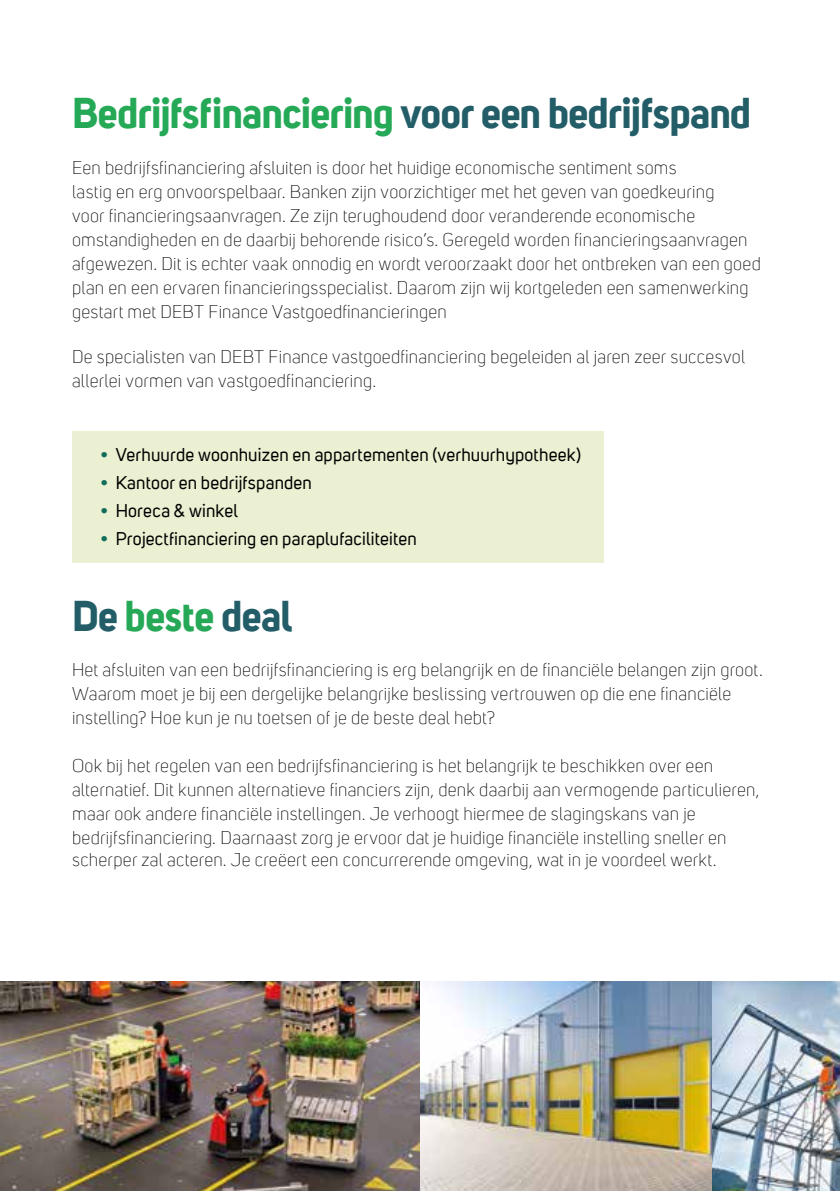
<style>
.page{position:relative;width:840px;height:1191px;background:#fff}
.page>*{position:absolute;margin:0;border:0;box-sizing:border-box;transform-origin:0 0}
.t1{font:700 42px "Uni Sans";letter-spacing:-.025em;color:#25a957}
.t2{font:700 42px "Uni Sans";letter-spacing:-.02em;color:#225d68}
.t3{font:300 18px/24px "Uni Sans";letter-spacing:.015em;color:#000}
.t4{font:18px "Uni Sans";letter-spacing:.01em;color:#000}
.s1{color:#225d68}
.s2{color:#116d5a}
.s3{color:#25a957}
</style>
<div class="page">
<div style="left:72px;top:431px;width:531px;height:131px;background:#eaf0d1"></div>
<img style="left:0;top:981px;width:420px;height:210px">
<img style="left:420px;top:981px;width:291px;height:210px">
<img style="left:711px;top:981px;width:128px;height:210px">
<h1 class="t1" style="left:72px;top:87px;width:680px">Bedrijfsfinanciering <span class="s1">voor een bedrijfspand</span></h1>
<p class="t3" style="left:72px;top:156px;width:690px">Een bedrijfsfinanciering afsluiten is door het huidige economische sentiment soms<br>lastig en erg onvoorspelbaar. Banken zijn voorzichtiger met het geven van goedkeuring<br>voor financieringsaanvragen. Ze zijn terughoudend door veranderende economische omstandigheden en de daarbij behorende risico’s. Geregeld worden financieringsaanvragen afgewezen. Dit is echter vaak onnodig en wordt veroorzaakt door het ontbreken van een goed plan en een ervaren financieringsspecialist. Daarom zijn wij kortgeleden een samenwerking gestart met DEBT Finance Vastgoedfinancieringen</p>
<p class="t3" style="left:72px;top:345px;width:674px">De specialisten van DEBT Finance vastgoedfinanciering begeleiden al jaren zeer succesvol allerlei vormen van vastgoedfinanciering.</p>
<p class="t4" style="left:100px;top:444px;width:482px"><span class="s2">•</span> Verhuurde woonhuizen en appartementen (verhuurhypotheek)</p>
<p class="t4" style="left:100px;top:472px;width:213px"><span class="s2">•</span> Kantoor en bedrijfspanden</p>
<p class="t4" style="left:100px;top:500px;width:139px"><span class="s2">•</span> Horeca &amp; winkel</p>
<p class="t4" style="left:100px;top:528px;width:318px"><span class="s2">•</span> Projectfinanciering en paraplufaciliteiten</p>
<h1 class="t2" style="left:72px;top:590px;width:221px">De <span class="s3">beste</span> deal</h1>
<p class="t3" style="left:72px;top:658px;width:692px">Het afsluiten van een bedrijfsfinanciering is erg belangrijk en de financiële belangen zijn groot.<br>Waarom moet je bij een dergelijke belangrijke beslissing vertrouwen op die ene financiële instelling? Hoe kun je nu toetsen of je de beste deal hebt?</p>
<p class="t3" style="left:72px;top:754px;width:688px">Ook bij het regelen van een bedrijfsfinanciering is het belangrijk te beschikken over een alternatief. Dit kunnen alternatieve financiers zijn, denk daarbij aan vermogende particulieren, maar ook andere financiële instellingen. Je verhoogt hiermee de slagingskans van je bedrijfsfinanciering. Daarnaast zorg je ervoor dat je huidige financiële instelling sneller en</p>
<p class="t3" style="left:72px;top:848px;width:645px">scherper zal acteren. Je creëert een concurrerende omgeving, wat in je voordeel werkt.</p>
</div>
